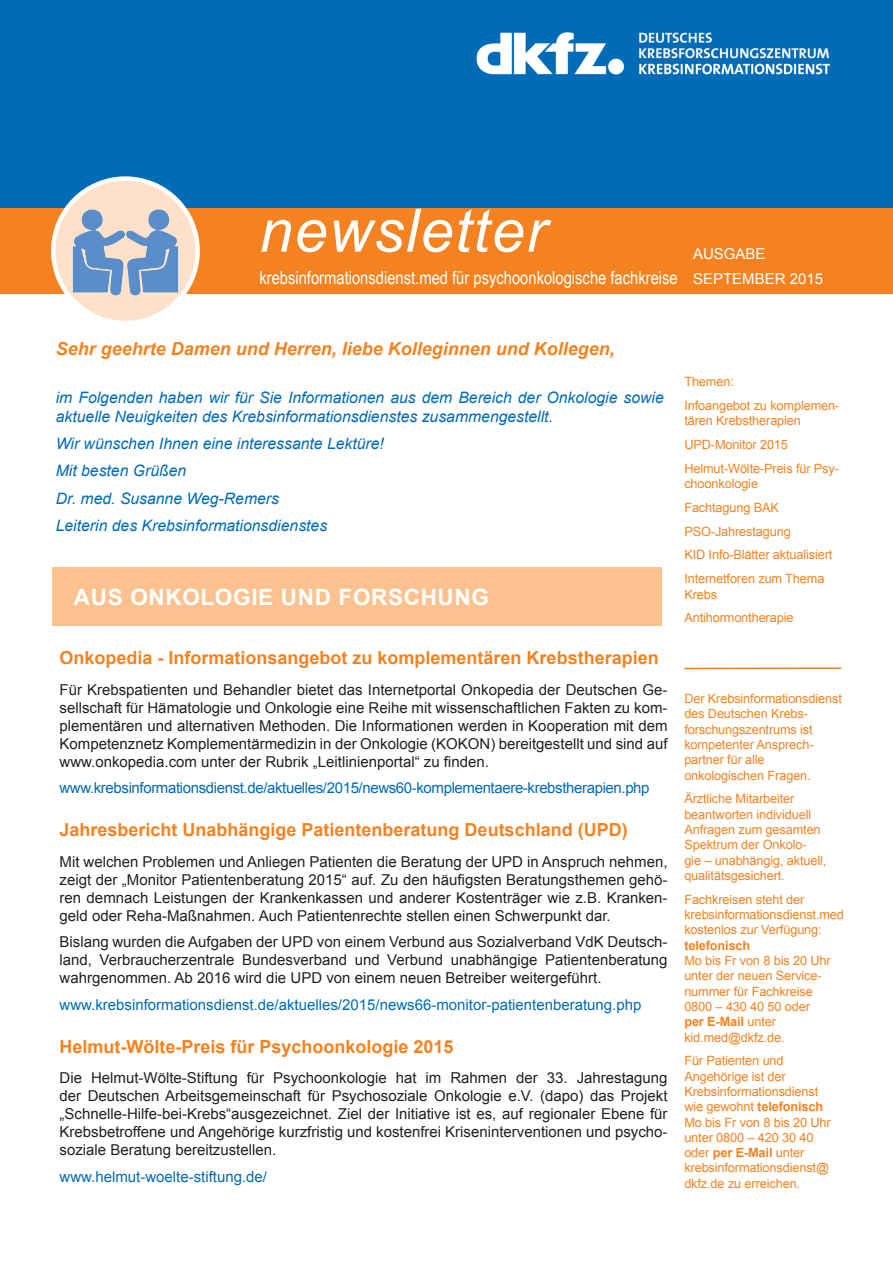
<style>
.page{position:relative;width:893px;height:1263px;background:#fff}
.page>*{position:absolute;margin:0;border:0;box-sizing:border-box;transform-origin:0 0}
.newsletter{font:italic 60px "Arial";letter-spacing:.025em;color:#fff}
.Headline_Rubrik{font:700 22.5px "Arial";letter-spacing:.03em;color:#fff}
.Headline{font:700 18px "Arial";color:#f58220}
.unter_newsletter{font:18px "Arial Narrow";color:#fff}
.Editorial_Überschrif{font:italic 700 18px "Arial";color:#f58220}
.Editorial_text{font:italic 15.75px/18.9px "Arial";color:#006bb6}
.Fließtext{font:15px/18px "Arial";color:#231f20;text-align:justify}
.t1{font:15px "Arial";color:#006bb6}
.t2{font:15px "Arial";letter-spacing:-.025em;color:#006bb6}
.Fließtext-2{font:15px "Arial";color:#fff}
.Randspalte{font:12.75px/15.3px "Arial";letter-spacing:-.01em;color:#f58220}
.s1{font-weight:700}
</style>
<div class="page">
<div style="left:0;top:0;width:893px;height:255px;background:#006bb6"></div>
<div style="left:0;top:208px;width:893px;height:85px;background:#f58220"></div>
<img style="left:53px;top:179px;width:145px;height:144px;border-radius:72px">
<div style="left:51px;top:176px;width:149px;height:149px;border:4px solid #fff;border-radius:50%"></div>
<div style="left:53px;top:568px;width:609px;height:58px;background:#fbc290"></div>
<hr style="left:684px;top:667px;width:157px;height:2px;background:#f58220">
<p class="newsletter" style="left:259px;top:192px;width:288px">newsletter</p>
<p class="unter_newsletter" style="left:259px;top:264px;width:420px">krebsinformationsdienst.med für psychoonkologische fachkreise</p>
<p class="Fließtext-2" style="left:693px;top:243px;width:74px">AUSGABE</p>
<p class="Fließtext-2" style="left:693px;top:269px;width:132px">SEPTEMBER 2015</p>
<p class="Editorial_Überschrif" style="left:56px;top:336px;width:561px">Sehr geehrte Damen und Herren, liebe Kolleginnen und Kollegen,</p>
<p class="Editorial_text" style="left:56px;top:388px;width:609px">im Folgenden haben wir für Sie Informationen aus dem Bereich der Onkologie sowie aktuelle Neuigkeiten des Krebsinformationsdienstes zusammengestellt.</p>
<p class="Editorial_text" style="left:56px;top:434px;width:330px">Wir wünschen Ihnen eine interessante Lektüre!</p>
<p class="Editorial_text" style="left:56px;top:462px;width:132px">Mit besten Grüßen</p>
<p class="Editorial_text" style="left:56px;top:489px;width:225px">Dr. med. Susanne Weg-Remers</p>
<p class="Editorial_text" style="left:56px;top:516px;width:273px">Leiterin des Krebsinformationsdienstes</p>
<p class="Headline_Rubrik" style="left:74px;top:582px;width:417px">AUS ONKOLOGIE UND FORSCHUNG</p>
<p class="Headline" style="left:60px;top:645px;width:601px">Onkopedia - Informationsangebot zu komplementären Krebstherapien</p>
<p class="Fließtext" style="left:60px;top:680px;width:610px">Für Krebspatienten und Behandler bietet das Internetportal Onkopedia der Deutschen Ge&shy;sellschaft für Hämatologie und Onkologie eine Reihe mit wissenschaftlichen Fakten zu kom&shy;plementären und alternativen Methoden. Die Informationen werden in Kooperation mit dem Kompetenznetz Komplementärmedizin in der Onkologie (KOKON) bereitgestellt und sind auf www.onkopedia.com unter der Rubrik „Leitlinienportal“ zu finden.</p>
<p class="t2" style="left:60px;top:778px;width:592px">www.krebsinformationsdienst.de/aktuelles/2015/news60-komplementaere-krebstherapien.php</p>
<p class="Headline" style="left:60px;top:817px;width:570px">Jahresbericht Unabhängige Patientenberatung Deutschland (UPD)</p>
<p class="Fließtext" style="left:60px;top:852px;width:610px">Mit welchen Problemen und Anliegen Patienten die Beratung der UPD in Anspruch nehmen, zeigt der „Monitor Patientenberatung 2015“ auf. Zu den häufigsten Beratungsthemen gehö&shy;ren demnach Leistungen der Krankenkassen und anderer Kostenträger wie z.B. Kranken&shy;geld oder Reha-Maßnahmen. Auch Patientenrechte stellen einen Schwerpunkt dar.</p>
<p class="Fließtext" style="left:60px;top:933px;width:610px">Bislang wurden die Aufgaben der UPD von einem Verbund aus Sozialverband VdK Deutsch&shy;land, Verbraucherzentrale Bundesverband und Verbund unabhängige Patientenberatung wahrgenommen. Ab 2016 wird die UPD von einem neuen Betreiber weitergeführt.</p>
<p class="t1" style="left:60px;top:994px;width:583px">www.krebsinformationsdienst.de/aktuelles/2015/news66-monitor-patientenberatung.php</p>
<p class="Headline" style="left:60px;top:1034px;width:396px">Helmut-Wölte-Preis für Psychoonkologie 2015</p>
<p class="Fließtext" style="left:60px;top:1069px;width:610px">Die Helmut-Wölte-Stiftung für Psychoonkologie hat im Rahmen der 33. Jahrestagung der Deutschen Arbeitsgemeinschaft für Psychosoziale Onkologie e.V. (dapo) das Projekt „Schnelle-Hilfe-bei-Krebs“ausgezeichnet. Ziel der Initiative ist es, auf regionaler Ebene für Krebsbetroffene und Angehörige kurzfristig und kostenfrei Kriseninterventionen und psycho&shy;soziale Beratung bereitzustellen.</p>
<p class="t1" style="left:60px;top:1167px;width:209px">www.helmut-woelte-stiftung.de/</p>
<p class="Randspalte" style="left:684px;top:374px;width:51px">Themen:</p>
<p class="Randspalte" style="left:684px;top:398px;width:156px">Infoangebot zu komplemen&shy;tären Krebstherapien</p>
<p class="Randspalte" style="left:684px;top:437px;width:105px">UPD-Monitor 2015</p>
<p class="Randspalte" style="left:684px;top:461px;width:156px">Helmut-Wölte-Preis für Psy&shy;choonkologie</p>
<p class="Randspalte" style="left:684px;top:500px;width:96px">Fachtagung BAK</p>
<p class="Randspalte" style="left:684px;top:524px;width:108px">PSO-Jahrestagung</p>
<p class="Randspalte" style="left:684px;top:547px;width:150px">KID Info-Blätter aktualisiert</p>
<p class="Randspalte" style="left:684px;top:571px;width:142px">Internetforen zum Thema<br>Krebs</p>
<p class="Randspalte" style="left:684px;top:610px;width:111px">Antihormontherapie</p>
<p class="Randspalte" style="left:684px;top:691px;width:159px">Der Krebsinformationsdienst des Deutschen Krebs&shy;forschungszentrums ist kompetenter Ansprech&shy;partner für alle onkologischen Fragen.</p>
<p class="Randspalte" style="left:684px;top:791px;width:144px">Ärztliche Mitarbeiter beantworten individuell<br>Anfragen zum gesamten<br>Spektrum der Onkolo&shy;gie – unabhängig, aktuell, qualitätsgesichert.</p>
<p class="Randspalte" style="left:684px;top:892px;width:161px">Fachkreisen steht der krebsinformationsdienst.med kostenlos zur Verfügung: <span class="s1">telefonisch<br></span>Mo bis Fr von 8 bis 20 Uhr unter der neuen Service&shy;nummer für Fachkreise<br>0800 – 430 40 50 oder<br><span class="s1">per E-Mail</span> unter kid.med@dkfz.de.</p>
<p class="Randspalte" style="left:684px;top:1053px;width:148px">Für Patienten und<br>Angehörige ist der<br>Krebsinformationsdienst wie gewohnt <span class="s1">telefonisch<br></span>Mo bis Fr von 8 bis 20 Uhr unter 0800 – 420 30 40 oder <span class="s1">per E-Mail</span> unter krebsinformationsdienst@ dkfz.de zu erreichen.</p>
</div>
